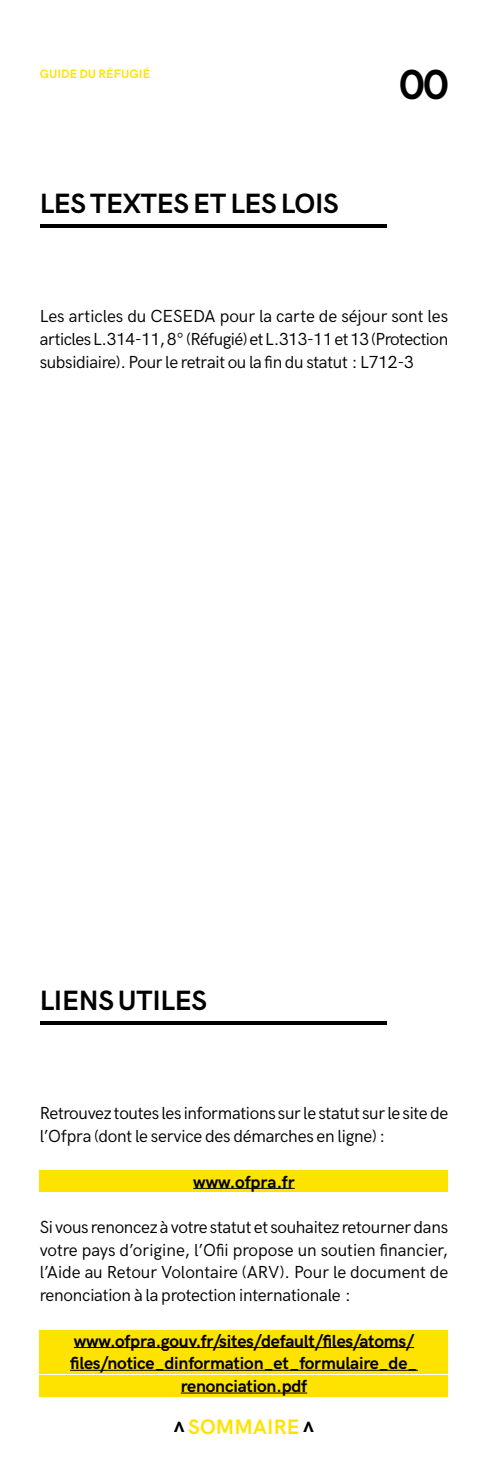
<style>
.page{position:relative;width:488px;height:1474px;background:#fff}
.page>*{position:absolute;margin:0;border:0;box-sizing:border-box;transform-origin:0 0}
.t1{font:700 42px "HK Grotesk";color:#000}
.t2{font:700 28px "HK Grotesk";letter-spacing:-.01em;color:#000}
.t3{font:700 21px "HK Grotesk";letter-spacing:.01em;color:#ffe300}
.t4{font:17.5px/22.8px "HK Grotesk";letter-spacing:-.015em;color:#000;text-align:justify}
.t5{font:700 17.5px/22.8px "HK Grotesk";letter-spacing:-.01em;color:#000;text-align:center}
.t6{font:700 12.25px "HK Grotesk";letter-spacing:.01em;color:#ffe300}
.s1{color:#000}
</style>
<div class="page">
<div style="left:40px;top:1170px;width:408px;height:21px;background:#ffe300"></div>
<div style="left:40px;top:1329px;width:408px;height:21px;background:#ffe300"></div>
<div style="left:40px;top:1352px;width:408px;height:21px;background:#ffe300"></div>
<div style="left:40px;top:1375px;width:408px;height:21px;background:#ffe300"></div>
<hr style="left:40px;top:224px;width:346px;height:4px;background:#000">
<svg style="left:40px;top:1021px;width:346px;height:3px"></svg>
<hr style="left:74px;top:1347px;width:340px;height:1px;background:#000">
<hr style="left:70px;top:1369px;width:347px;height:1px;background:#000">
<hr style="left:181px;top:1392px;width:126px;height:1px;background:#000">
<hr style="left:193px;top:1187px;width:101px;height:1px;background:#000">
<p class="t6" style="left:40px;top:65px;width:112px">GUIDE DU RÉFUGIÉ</p>
<h2 class="t2" style="left:40px;top:182px;width:300px">LES TEXTES ET LES LOIS</h2>
<h1 class="t1" style="left:399px;top:53px;width:50px">00</h1>
<p class="t4" style="left:40px;top:304px;width:410px">Les articles du CESEDA pour la carte de séjour sont les articles L.314-11, 8° (Réfugié) et L.313-11 et 13 (Protection subsidiaire). Pour le retrait ou la fin du statut : L712-3</p>
<h2 class="t2" style="left:40px;top:979px;width:169px">LIENS UTILES</h2>
<p class="t4" style="left:40px;top:1100px;width:410px">Retrouvez toutes les informations sur le statut sur le site de l’Ofpra (dont le service des démarches en ligne) :</p>
<p class="t5" style="left:193px;top:1168px;width:103px">www.ofpra.fr</p>
<p class="t4" style="left:40px;top:1214px;width:410px">Si vous renoncez à votre statut et souhaitez retourner dans votre pays d’origine, l’Ofii propose un soutien financier, l’Aide au Retour Volontaire (ARV). Pour le document de renonciation à la protection internationale :</p>
<p class="t5" style="left:70px;top:1327px;width:349px">www.ofpra.gouv.fr/sites/default/files/atoms/ files/notice_dinformation_et_formulaire_de_ renonciation.pdf</p>
<p class="t3" style="left:174px;top:1411px;width:141px"><span class="s1">л</span> SOMMAIRE <span class="s1">л</span></p>
</div>
